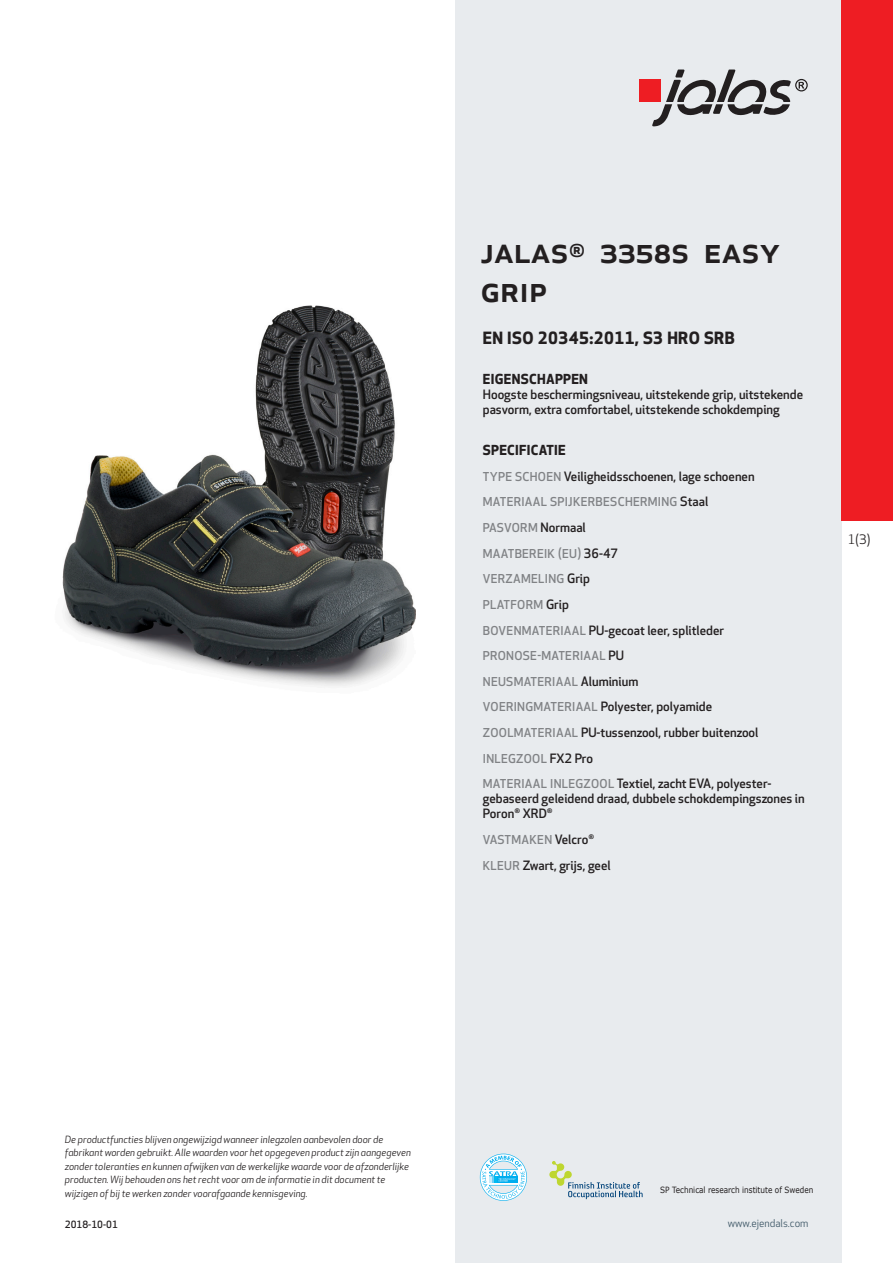
<style>
.page{position:relative;width:893px;height:1263px;background:#fff}
.page>*{position:absolute;margin:0;border:0;box-sizing:border-box;transform-origin:0 0}
.prodname{font:500 36px/39px "Apex New";color:#231f20}
.Funktion_body{font:700 16.5px "Apex New";letter-spacing:.025em;color:#231f20}
.Funktion_body-2{font:700 13.5px "Apex New";letter-spacing:.025em;color:#231f20}
.t1{font:12.75px "Apex New";color:#231f20}
.Funktion_body-3{font:500 12.6px/15px "Apex New";color:#231f20}
.Funktion_body-4{font:500 12px "Apex New";letter-spacing:.025em;color:#808285}
.t2{font:10.5px "Apex New";color:#405968}
.t3{font:italic 9.75px/13.5px "Apex New";color:#231f20}
.Sidfot_datum{font:500 9.75px "Apex New";color:#231f20}
.t4{font:8.55px "Verdana";color:#231f20;scale:.85 1}
.s1{font-size:12px;color:#808285}
.s2{font-size:12.6px;color:#231f20}
</style>
<div class="page">
<div style="left:455px;top:0;width:387px;height:1263px;background:#e8ebee"></div>
<svg style="left:549px;top:1161px;width:94px;height:38px"></svg>
<svg style="left:480px;top:1154px;width:47px;height:47px"></svg>
<div style="left:639px;top:80px;width:22px;height:22px;background:#ee1d23"></div>
<svg style="left:652px;top:70px;width:156px;height:56px"></svg>
<div style="left:842px;top:0;width:51px;height:520px;background:#ee1d23"></div>
<img style="left:62px;top:306px;width:353px;height:381px">
<p class="prodname" style="left:480px;top:230px;width:301px">JALAS<sup>®</sup> 3358S Easy<br>Grip</p>
<p class="Funktion_body" style="left:483px;top:326px;width:253px">EN ISO 20345:2011, S3 HRO SRB</p>
<p class="Funktion_body-2" style="left:483px;top:370px;width:107px">EIGENSCHAPPEN</p>
<p class="Funktion_body-3" style="left:483px;top:387px;width:322px">Hoogste beschermingsniveau, uitstekende grip, uitstekende pasvorm, extra comfortabel, uitstekende schokdemping</p>
<p class="Funktion_body-2" style="left:483px;top:440px;width:84px">SPECIFICATIE</p>
<p class="Funktion_body-3" style="left:483px;top:468px;width:273px"><span class="s1">TYPE SCHOEN</span> Veiligheidsschoenen, lage schoenen</p>
<p class="Funktion_body-4" style="left:483px;top:494px;width:227px">MATERIAAL SPIJKERBESCHERMING <span class="s2">Staal</span></p>
<p class="Funktion_body-4" style="left:483px;top:520px;width:104px">PASVORM <span class="s2">Normaal</span></p>
<p class="Funktion_body-4" style="left:483px;top:545px;width:137px">MAATBEREIK (EU) <span class="s2">36-47</span></p>
<p class="Funktion_body-4" style="left:483px;top:571px;width:109px">VERZAMELING <span class="s2">Grip</span></p>
<p class="Funktion_body-4" style="left:483px;top:596px;width:88px">PLATFORM <span class="s2">Grip</span></p>
<p class="Funktion_body-3" style="left:483px;top:622px;width:243px"><span class="s1">BOVENMATERIAAL</span> PU-gecoat leer, splitleder</p>
<p class="Funktion_body-4" style="left:483px;top:648px;width:143px">PRONOSE-MATERIAAL <span class="s2">PU</span></p>
<p class="Funktion_body-4" style="left:483px;top:673px;width:157px">NEUSMATERIAAL <span class="s2">Aluminium</span></p>
<p class="Funktion_body-3" style="left:483px;top:699px;width:231px"><span class="s1">VOERINGMATERIAAL</span> Polyester, polyamide</p>
<p class="Funktion_body-3" style="left:483px;top:725px;width:277px"><span class="s1">ZOOLMATERIAAL</span> PU-tussenzool, rubber buitenzool</p>
<p class="Funktion_body-4" style="left:483px;top:750px;width:112px">INLEGZOOL <span class="s2">FX2 Pro</span></p>
<p class="Funktion_body-3" style="left:483px;top:776px;width:323px"><span class="s1">MATERIAAL INLEGZOOL</span> Textiel, zacht EVA, polyester&shy;gebaseerd geleidend draad, dubbele schokdempingszones in<br>Poron<sup>®</sup> XRD<sup>®</sup></p>
<p class="Funktion_body-4" style="left:483px;top:831px;width:113px">VASTMAKEN <span class="s2">Velcro</span><sup>®</sup></p>
<p class="Funktion_body-3" style="left:483px;top:857px;width:129px"><span class="s1">KLEUR</span> Zwart, grijs, geel</p>
<p class="t1" style="left:848px;top:531px;width:24px">1(3)</p>
<p class="t3" style="left:65px;top:1132px;width:347px">De productfuncties blijven ongewijzigd wanneer inlegzolen aanbevolen door de fabrikant worden gebruikt. Alle waarden voor het opgegeven product zijn aangegeven zonder toleranties en kunnen afwijken van de werkelijke waarde voor de afzonderlijke producten. Wij behouden ons het recht voor om de informatie in dit document te wijzigen of bij te werken zonder voorafgaande kennisgeving.</p>
<p class="Sidfot_datum" style="left:65px;top:1218px;width:54px">2018-10-01</p>
<p class="t4" style="left:660px;top:1184px;width:182px">SP Technical research institute of Sweden</p>
<p class="t2" style="left:728px;top:1217px;width:82px">www.ejendals.com</p>
</div>
